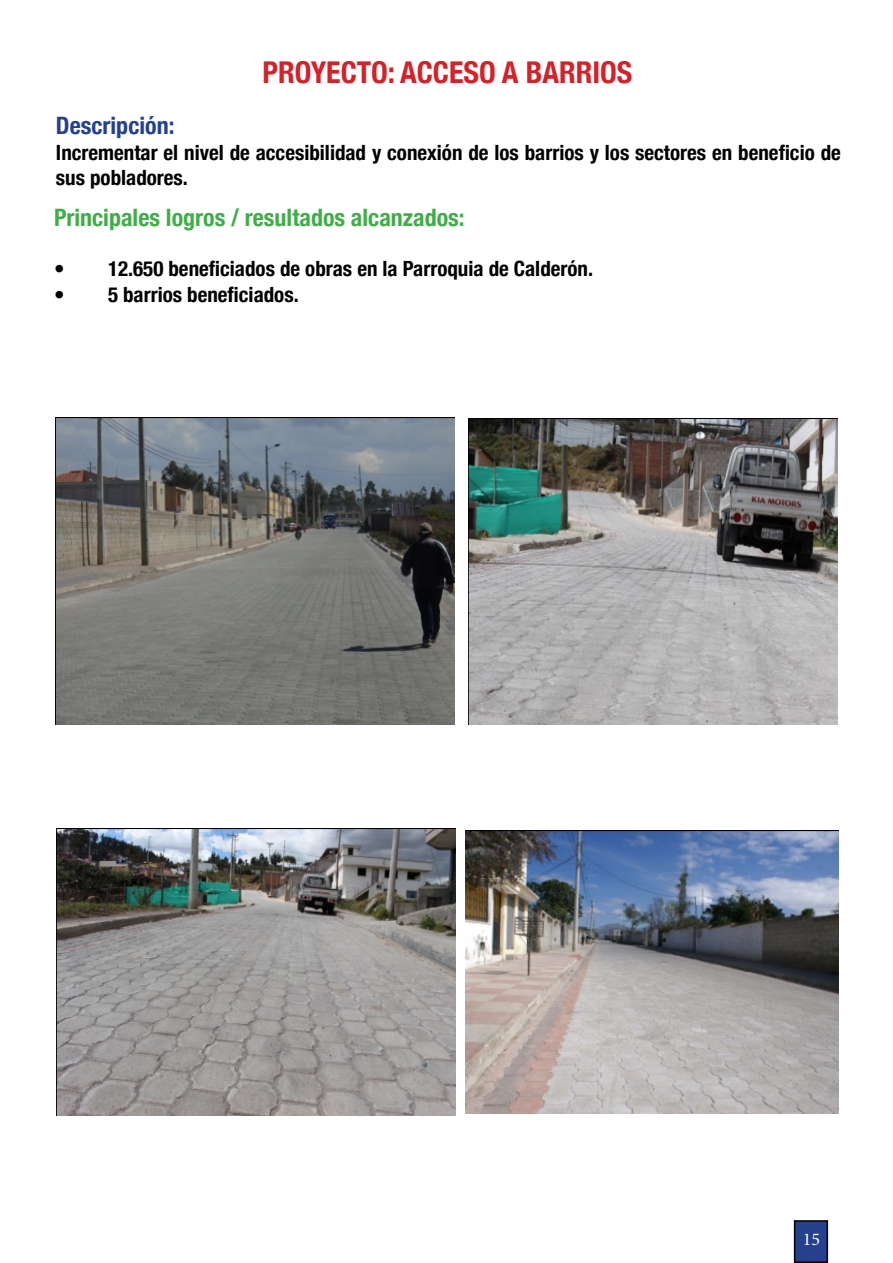
<style>
.page{position:relative;width:893px;height:1263px;background:#fff}
.page>*{position:absolute;margin:0;border:0;box-sizing:border-box;transform-origin:0 0}
.t1{font:700 condensed 30px "Helvetica Neue";color:#d2232a}
.t2{font:700 condensed 24px "Helvetica Neue";color:#41ad49}
.t3{font:700 condensed 24px "Helvetica Neue";color:#25408f}
.t4{font:700 condensed 21px/25.2px "Helvetica Neue";color:#000}
.t5{font:18px "Minion Pro";color:#fff}
</style>
<div class="page">
<div style="left:795px;top:1221px;width:32px;height:41px;background:#25408f"></div>
<div style="left:794px;top:1220px;width:34px;height:43px;border:2px solid #000"></div>
<img style="left:57px;top:829px;width:398px;height:286px">
<img style="left:55px;top:418px;width:400px;height:307px">
<img style="left:465px;top:830px;width:374px;height:284px">
<img style="left:468px;top:418px;width:369px;height:307px">
<p class="t1" style="left:262px;top:47px;width:371px">PROYECTO: ACCESO A BARRIOS</p>
<p class="t3" style="left:56px;top:106px;width:120px">Descripción:</p>
<p class="t4" style="left:56px;top:138px;width:786px">Incrementar el nivel de accesibilidad y conexión de los barrios y los sectores en beneficio de sus pobladores.</p>
<p class="t2" style="left:54px;top:198px;width:412px">Principales logros / resultados alcanzados:</p>
<p class="t4" style="left:54px;top:255px;width:541px">• 12.650 beneficiados de obras en la Parroquia de Calderón.</p>
<p class="t4" style="left:54px;top:280px;width:246px">• 5 barrios beneficiados.</p>
<p class="t5" style="left:803px;top:1227px;width:19px">15</p>
</div>
